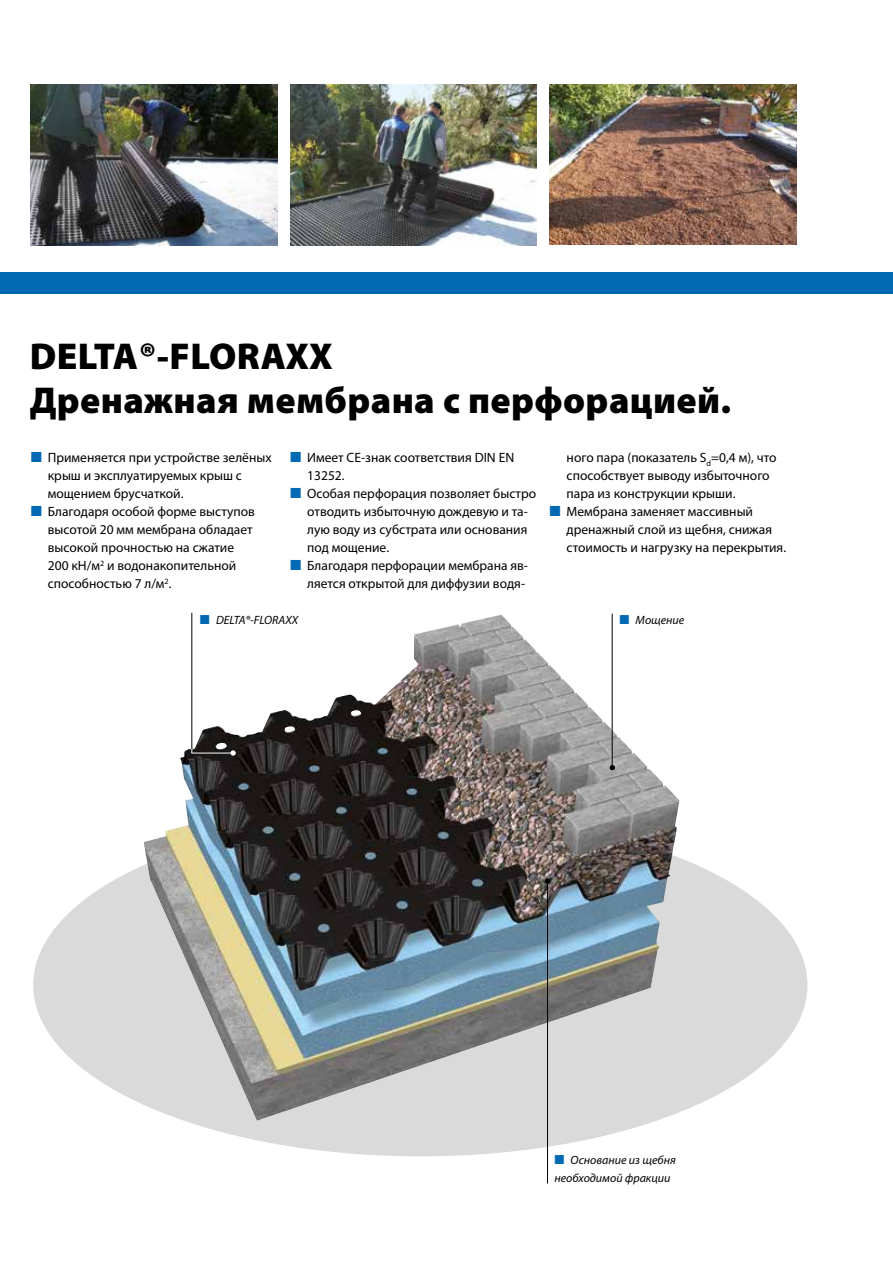
<style>
.page{position:relative;width:893px;height:1263px;background:#fff}
.page>*{position:absolute;margin:0;border:0;box-sizing:border-box;transform-origin:0 0}
.t1{font:900 37.5px/43.5px "Myriad Pro Doerken";letter-spacing:.01em;color:#000}
.t2{font:13.5px/18px "Myriad Pro Doerken";color:#000}
.t3{font:italic 12px/18px "Myriad Pro Doerken";color:#000}
.s1{color:#0069b4}
.s2{font-weight:600;font-style:normal;color:#0069b4}
</style>
<div class="page">
<div style="left:0;top:272px;width:893px;height:21px;background:#0069b4"></div>
<img style="left:290px;top:85px;width:247px;height:161px">
<img style="left:31px;top:85px;width:246px;height:161px">
<img style="left:550px;top:85px;width:246px;height:160px">
<div style="left:33px;top:813px;width:774px;height:343px;background:#dadada;border-radius:50%"></div>
<img style="left:144px;top:614px;width:535px;height:506px">
<hr style="left:612px;top:614px;width:1px;height:155px;background:#000">
<svg style="left:610px;top:765px;width:5px;height:5px"></svg>
<svg style="left:230px;top:750px;width:6px;height:6px"></svg>
<hr style="left:191px;top:613px;width:1px;height:137px;background:#000">
<hr style="left:191px;top:753px;width:40px;height:1px;background:#fff">
<hr style="left:547px;top:881px;width:1px;height:302px;background:#000">
<svg style="left:545px;top:878px;width:5px;height:6px"></svg>
<h1 class="t1" style="left:30px;top:333px;width:703px">DELTA®-FLORAXX<br>Дренажная мембрана с перфорацией.</h1>
<p class="t2" style="left:48px;top:448px;width:225px;text-indent:-17px"><span class="s1">■</span> Применяется при устройстве зелёных крыш и эксплуатируемых крыш с мощением брусчаткой.</p>
<p class="t2" style="left:48px;top:502px;width:209px;text-indent:-17px"><span class="s1">■</span> Благодаря особой форме выступов высотой 20 мм мембрана обладает высокой прочностью на сжатие<br>200 кН/м<sup>2</sup> и водонакопительной способностью 7 л/м<sup>2</sup>.</p>
<p class="t2" style="left:307px;top:448px;width:208px;text-indent:-17px"><span class="s1">■</span> Имеет CE-знак соответствия DIN EN<br>13252.</p>
<p class="t2" style="left:307px;top:484px;width:230px;text-indent:-17px"><span class="s1">■</span> Особая перфорация позволяет быстро отводить избыточную дождевую и та&shy;лую воду из субстрата или основания под мощение.</p>
<p class="t2" style="left:290px;top:556px;width:239px;text-align:right"><span class="s1">■</span> Благодаря перфорации мембрана яв&shy;ляется открытой для диффузии водя-</p>
<p class="t2" style="left:567px;top:448px;width:211px">ного пара (показатель S<sub>d</sub>=0,4 м), что способствует выводу избыточного пара из конструкции крыши.</p>
<p class="t2" style="left:567px;top:502px;width:221px;text-indent:-17px"><span class="s1">■</span> Мембрана заменяет массивный дренажный слой из щебня, снижая стоимость и нагрузку на перекрытия.</p>
<p class="t3" style="left:200px;top:611px;width:100px"><span class="s2">■</span> DELTA®-FLORAXX</p>
<p class="t3" style="left:619px;top:611px;width:66px"><span class="s2">■</span> Мощение</p>
<p class="t3" style="left:554px;top:1151px;width:123px"><span class="s2">■</span> Основание из щебня необходимой фракции</p>
</div>
